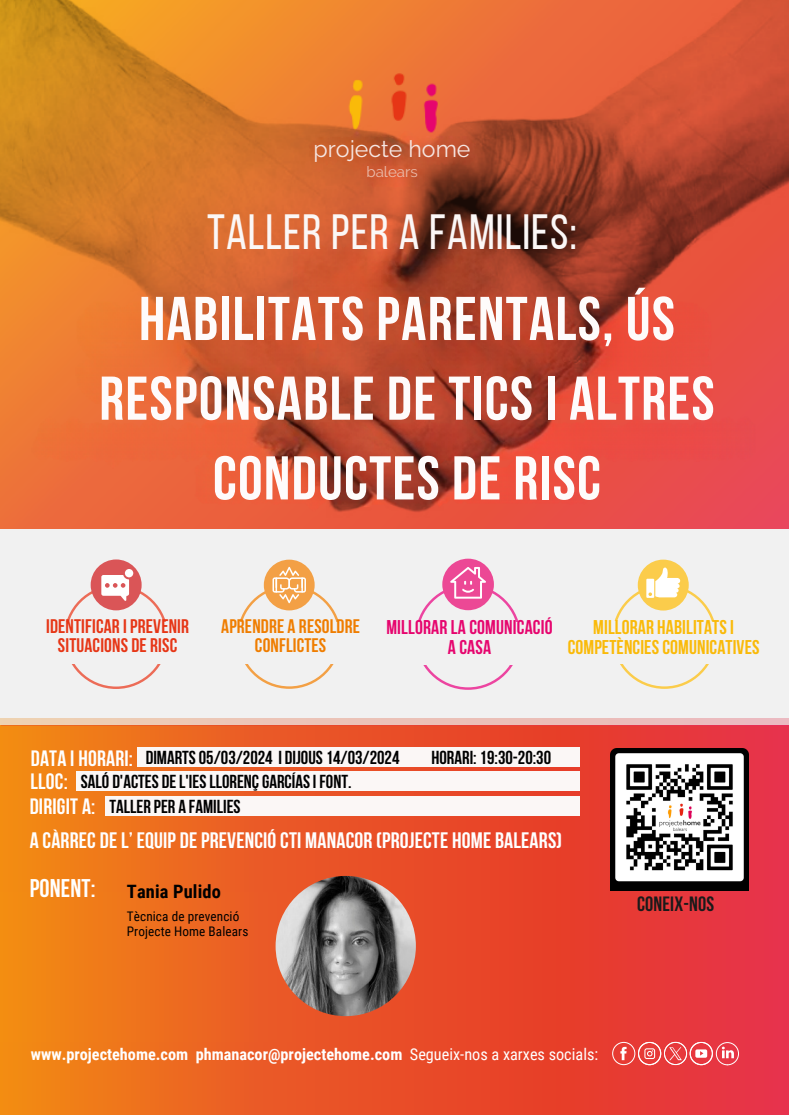
<style>
.page{position:relative;width:789px;height:1116px;background:#fff}
.page>*{position:absolute;margin:0;border:0;box-sizing:border-box;transform-origin:0 0}
.t1{font:700 61.62px/79.8px "Bebas Neue";letter-spacing:.02em;color:#fefbfb;text-align:center}
.t2{font:49.38px "Bebas Neue";letter-spacing:.02em;color:#fbf7f6}
.t3{font:700 25.5px "Bebas Neue";letter-spacing:.01em;color:#fff}
.t4{font:23.12px "Raleway";color:#f6e6e2}
.t5{font:700 22.25px "Bebas Neue";letter-spacing:.01em;color:#fff}
.t6{font:700 22.12px "Bebas Neue";letter-spacing:.01em;color:#fff}
.t7{font:700 20.62px "Bebas Neue";letter-spacing:.01em;color:#1a1a1a}
.t8{font:700 19.88px/19.8px "Bebas Neue";letter-spacing:.005em;color:#faba09;text-align:center}
.t9{font:700 19.88px/19.8px "Bebas Neue";letter-spacing:.01em;color:#e6056e;text-align:center}
.t10{font:700 19.62px/18.8px "Bebas Neue";letter-spacing:.01em;color:#e63616;text-align:center}
.t11{font:700 19.5px/18.8px "Bebas Neue";letter-spacing:.01em;color:#ef7d00;text-align:center}
.t12{font:700 18.75px "Bebas Neue";color:#000}
.t13{font:700 18.38px "Roboto Condensed";letter-spacing:.01em;color:#000}
.t14{font:700 16.25px "Roboto Condensed";color:#fff}
.t15{font:15px "Raleway";color:#eabcac}
.t16{font:13.25px "Roboto Condensed";letter-spacing:.01em;color:#000}
.s1{font-weight:400}
</style>
<div class="page">
<div style="left:0;top:718px;width:788px;height:396px;background:linear-gradient(to right,#f08117,#e42941)"></div>
<div style="left:0;top:892px;width:294px;height:149px;background:linear-gradient(to right,#f38e11,#e95529)"></div>
<div style="left:689px;top:1041px;width:23px;height:24px;border:1px solid #fff;border-radius:50%"></div>
<div style="left:689px;top:1042px;width:23px;height:23px;border:1px solid #fff;border-radius:50%"></div>
<div style="left:715px;top:1042px;width:23px;height:23px;border:1px solid #fff;border-radius:50%"></div>
<svg style="left:695px;top:1049px;width:12px;height:8px"></svg>
<div style="left:612px;top:1042px;width:23px;height:23px;border:1px solid #fff;border-radius:50%"></div>
<svg style="left:620px;top:1047px;width:6px;height:13px"></svg>
<div style="left:637px;top:1041px;width:24px;height:24px;border:1px solid #fff;border-radius:50%"></div>
<div style="left:638px;top:1042px;width:23px;height:23px;border:1px solid #fff;border-radius:50%"></div>
<svg style="left:644px;top:1048px;width:11px;height:11px"></svg>
<svg style="left:721px;top:1046px;width:12px;height:12px"></svg>
<div style="left:664px;top:1042px;width:22px;height:22px;border:1px solid #ededed;border-radius:50%"></div>
<div style="left:664px;top:1042px;width:23px;height:23px;border:1px solid #fff;border-radius:50%"></div>
<svg style="left:669px;top:1047px;width:12px;height:13px"></svg>
<div style="left:0;top:529px;width:788px;height:196px;background:#ededed"></div>
<div style="left:91px;top:559px;width:51px;height:51px;background:#da5557;border-radius:50%"></div>
<svg style="left:101px;top:575px;width:28px;height:26px"></svg>
<div style="left:125px;top:569px;width:8px;height:8px;background:#fff;border-radius:50%"></div>
<svg style="left:264px;top:559px;width:50px;height:51px"></svg>
<svg style="left:272px;top:567px;width:34px;height:36px"></svg>
<svg style="left:637px;top:559px;width:51px;height:51px"></svg>
<svg style="left:646px;top:567px;width:34px;height:31px"></svg>
<svg style="left:442px;top:558px;width:52px;height:52px"></svg>
<svg style="left:450px;top:567px;width:36px;height:31px"></svg>
<img style="left:0;top:0;width:788px;height:529px">
<div style="left:138px;top:747px;width:442px;height:20px;background:#fbf7f6"></div>
<div style="left:76px;top:771px;width:504px;height:19px;background:#fbf7f6"></div>
<div style="left:105px;top:797px;width:475px;height:19px;background:#fbf7f6"></div>
<img style="left:275px;top:876px;width:141px;height:140px;border-radius:50%">
<img style="left:610px;top:748px;width:138px;height:143px">
<p class="t4" style="left:313px;top:136px;width:158px">projecte home</p>
<p class="t15" style="left:366px;top:163px;width:53px">balears</p>
<p class="t2" style="left:207px;top:212px;width:371px">TALLER PER A FAMILIES:</p>
<h6 class="t1" style="left:99px;top:285px;width:616px">HABILITATS PARENTALS, ÚS<br>RESPONSABLE DE TICS I ALTRES<br>CONDUCTES DE RISC</h6>
<p class="t9" style="left:386px;top:619px;width:168px">MILLORAR LA COMUNICACIÓ<br>A CASA</p>
<h1 class="t10" style="left:46px;top:619px;width:144px">IDENTIFICAR I PREVENIR<br>SITUACIONS DE RISC</h1>
<p class="t11" style="left:221px;top:619px;width:140px">APRENDRE A RESOLDRE<br>CONFLICTES</p>
<p class="t8" style="left:567px;top:619px;width:193px">MILLORAR HABILITATS I<br>COMPETÈNCIES COMUNICATIVES</p>
<h4 class="t6" style="left:31px;top:749px;width:104px">DATA I HORARI:</h4>
<p class="t12" style="left:146px;top:750px;width:255px">DIMARTS05/03/2024 I DIJOUS14/03/2024</p>
<p class="t12" style="left:431px;top:750px;width:121px">HORARI:19:30-20:30</p>
<h6 class="t12" style="left:81px;top:773px;width:272px">SALÓ D'ACTES DEL'IESLLORENÇGARCÍASIFONT.</h6>
<p class="t12" style="left:109px;top:799px;width:133px">TALLER PER A FAMILIES</p>
<h5 class="t5" style="left:30px;top:831px;width:534px">A CÀRREC DE L’ EQUIP DE PREVENCIÓ CTI MANACOR (PROJECTE HOME BALEARS)</h5>
<p class="t3" style="left:30px;top:878px;width:67px">PONENT:</p>
<h3 class="t13" style="left:127px;top:881px;width:95px">Tania Pulido</h3>
<p class="t16" style="left:127px;top:908px;width:114px">Tècnica de prevenció</p>
<p class="t16" style="left:127px;top:923px;width:123px">Projecte Home Balears</p>
<p class="t6" style="left:30px;top:772px;width:39px">LLOC:</p>
<p class="t6" style="left:30px;top:797px;width:67px">DIRIGIT A:</p>
<p class="t7" style="left:637px;top:895px;width:79px">CONEIX-NOS</p>
<h2 class="t14" style="left:31px;top:1045px;width:569px">www.projectehome.com phmanacor@projectehome.com <span class="s1">Segueix-nos a xarxes socials:</span></h2>
</div>
